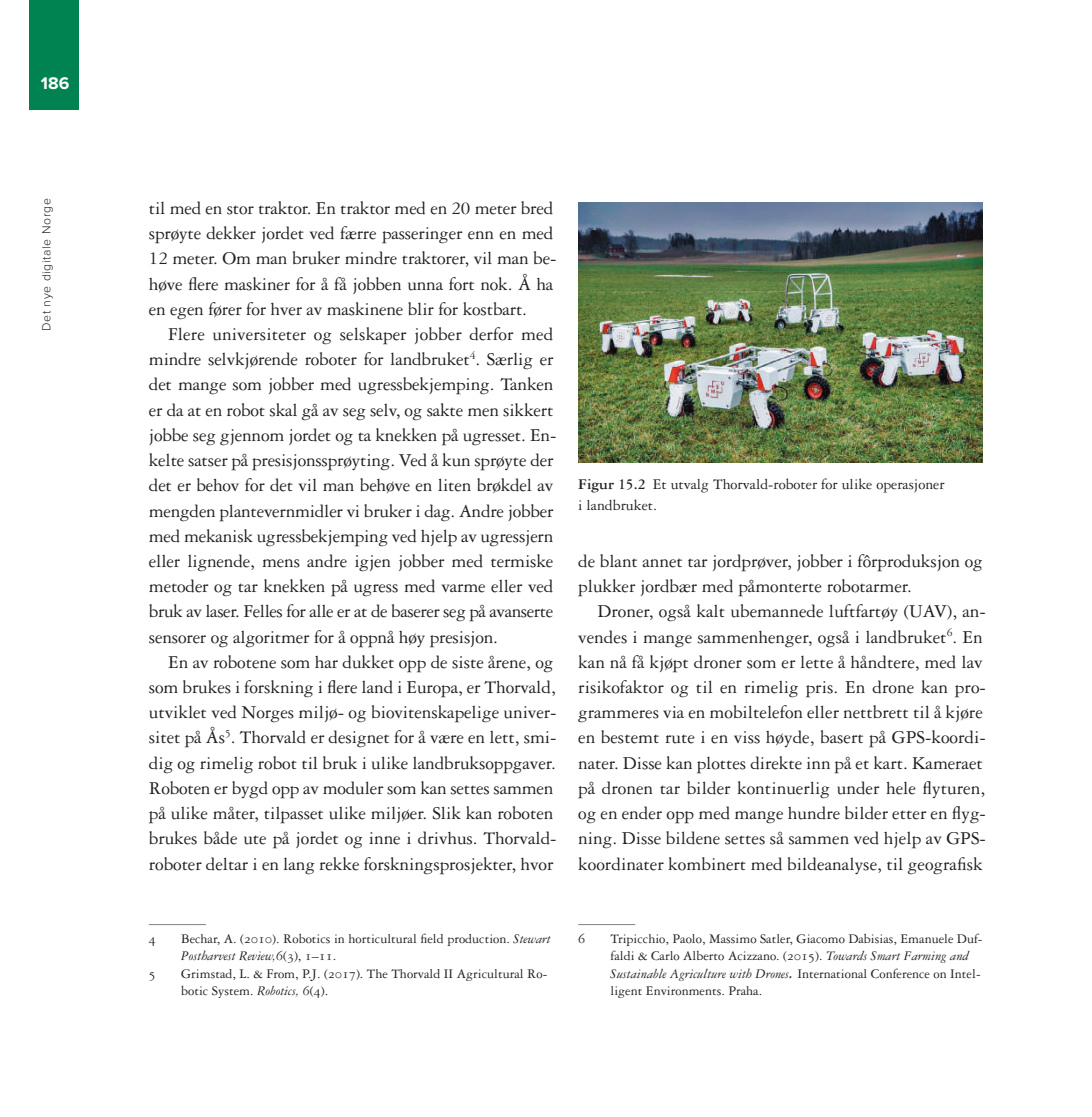
<style>
.page{position:relative;width:1092px;height:1117px;background:#fff}
.page>*{position:absolute;margin:0;border:0;box-sizing:border-box;transform-origin:0 0}
.t1{font:19.25px/25.2px "Garamond 3 LT Std";letter-spacing:-.005em;color:#231f20}
.t2{font:700 17.5px "Proxima Nova";color:#fff}
.t3{font:15.75px/21px "Garamond 3 LT Std";color:#231f20}
.t4{font:14px/17.5px "Garamond 3 LT Std";color:#231f20}
.t5{font:300 12.25px "Proxima Nova";letter-spacing:.05em;color:#231f20}
.s1{font-weight:700}
.s2{font-style:italic}
.s3{font-style:italic;font-size:19.25px}
</style>
<div class="page">
<div style="left:30px;top:0;width:49px;height:109px;background:#008351"></div>
<hr style="left:149px;top:923px;width:57px;height:1px;background:#808285">
<hr style="left:578px;top:923px;width:57px;height:1px;background:#808285">
<img style="left:578px;top:202px;width:404px;height:260px">
<p class="t2" style="left:41px;top:77px;width:30px">186</p>
<p class="t5" style="left:42px;top:331px;width:134px;rotate:-90deg">Det nye digitale Norge</p>
<p class="t1" style="left:149px;top:197px;width:409px">til med en stor traktor. En traktor med en 20 meter bred sprøyte dekker jordet ved færre passeringer enn en med 12 meter. Om man bruker mindre traktorer, vil man be&shy;høve flere maskiner for å få jobben unna fort nok. Å ha en egen fører for hver av maskinene blir for kostbart.</p>
<p class="t1" style="left:149px;top:323px;width:409px;text-indent:19px">Flere universiteter og selskaper jobber derfor med mindre selvkjørende roboter for landbruket<sup>4</sup>. Særlig er det mange som jobber med ugressbekjemping. Tanken er da at en robot skal gå av seg selv, og sakte men sikkert jobbe seg gjennom jordet og ta knekken på ugresset. En&shy;kelte satser på presisjonssprøyting. Ved å kun sprøyte der det er behov for det vil man behøve en liten brøkdel av mengden plantevernmidler vi bruker i dag. Andre jobber med mekanisk ugressbekjemping ved hjelp av ugressjern eller lignende, mens andre igjen jobber med termiske metoder og tar knekken på ugress med varme eller ved bruk av laser. Felles for alle er at de baserer seg på avanserte sensorer og algoritmer for å oppnå høy presisjon.</p>
<p class="t1" style="left:149px;top:651px;width:409px;text-indent:19px">En av robotene som har dukket opp de siste årene, og som brukes i forskning i flere land i Europa, er Thorvald, utviklet ved Norges miljø- og biovitenskapelige univer&shy;sitet på Ås<sup>5</sup>. Thorvald er designet for å være en lett, smi&shy;dig og rimelig robot til bruk i ulike landbruksoppgaver.<br>Roboten er bygd opp av moduler som kan settes sammen på ulike måter, tilpasset ulike miljøer. Slik kan roboten brukes både ute på jordet og inne i drivhus. Thorvald&shy;roboter deltar i en lang rekke forskningsprosjekter, hvor</p>
<p class="t3" style="left:578px;top:475px;width:368px"><span class="s1">Figur 15.2</span> Et utvalg Thorvald-roboter for ulike operasjoner i landbruket.</p>
<p class="t1" style="left:578px;top:550px;width:406px">de blant annet tar jordprøver, jobber i fôrproduksjon og plukker jordbær med påmonterte robotarmer.</p>
<p class="t1" style="left:578px;top:600px;width:409px;text-indent:19px">Droner, også kalt ubemannede luftfartøy (UAV), an&shy;vendes i mange sammenhenger, også i landbruket<sup>6</sup>. En kan nå få kjøpt droner som er lette å håndtere, med lav risikofaktor og til en rimelig pris. En drone kan pro&shy;grammeres via en mobiltelefon eller nettbrett til å kjøre en bestemt rute i en viss høyde, basert på GPS-koordi&shy;nater. Disse kan plottes direkte inn på et kart. Kameraet på dronen tar bilder kontinuerlig under hele flyturen, og en ender opp med mange hundre bilder etter en flyg&shy;ning. Disse bildene settes så sammen ved hjelp av GPS&shy;koordinater kombinert med bildeanalyse, til geografisk</p>
<p class="t4" style="left:149px;top:930px;width:8px">4</p>
<p class="t4" style="left:181px;top:930px;width:371px">Bechar, A. (2010). Robotics in horticultural field production. <span class="s2">Stewart<br>Postharvest Review,6</span>(3), 1–11.</p>
<p class="t4" style="left:149px;top:965px;width:8px">5</p>
<p class="t4" style="left:181px;top:965px;width:368px">Grimstad, L. &amp; From, P.J. (2017). The Thorvald II Agricultural Ro&shy;botic System. <span class="s2">Robotics, 6</span>(4).</p>
<p class="t4" style="left:578px;top:930px;width:8px">6</p>
<p class="t4" style="left:610px;top:930px;width:373px">Tripicchio, Paolo, Massimo Satler, Giacomo Dabisias, Emanuele Duf&shy;faldi &amp; Carlo Alberto Acizzano. (2015). <span class="s2">Towards Smart Farming and Sustainable Agriculture with Drones</span><span class="s3">.</span> International Conference on Intel&shy;ligent Environments. Praha.</p>
</div>
